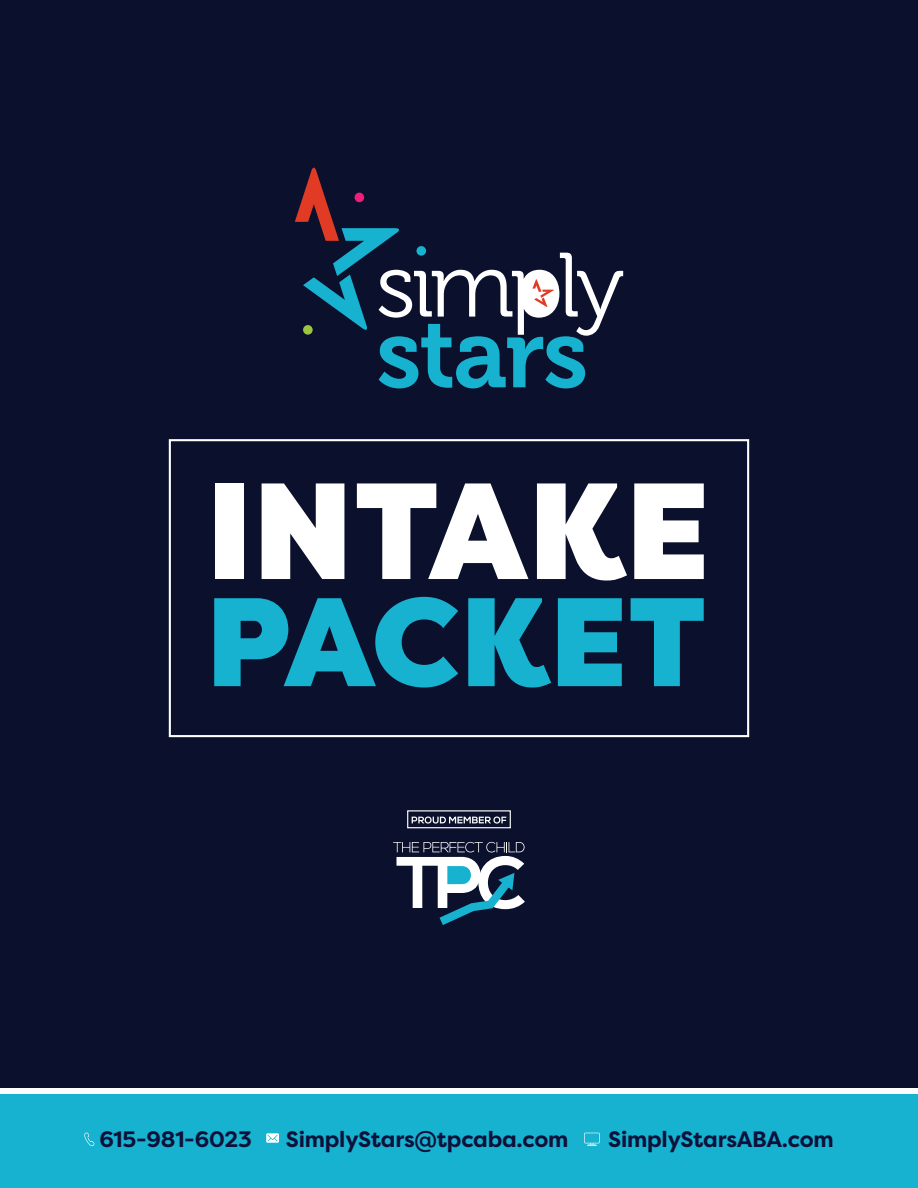
<style>
.page{position:relative;width:918px;height:1188px;background:#fff}
.page>*{position:absolute;margin:0;border:0;box-sizing:border-box;transform-origin:0 0}
.t1{font:900 136.5px "Filson Pro";letter-spacing:.01em;color:#fff}
.t2{font:900 125.7px "Filson Pro";letter-spacing:.01em;color:#17b2d0}
.t3{font:700 22.35px "Filson Pro";letter-spacing:-.01em;color:#0e1139}
</style>
<div class="page">
<div style="left:0;top:1094px;width:918px;height:94px;background:#17b2d0"></div>
<div style="left:0;top:0;width:918px;height:1087px;background:#0b102c"></div>
<div style="left:169px;top:439px;width:580px;height:298px;border:2px solid #fff"></div>
<svg style="left:393px;top:842px;width:132px;height:83px"></svg>
<svg style="left:412px;top:817px;width:94px;height:7px"></svg>
<div style="left:407px;top:810px;width:104px;height:18px;border:1px solid #fff"></div>
<svg style="left:295px;top:167px;width:328px;height:221px"></svg>
<svg style="left:84px;top:1133px;width:10px;height:13px"></svg>
<svg style="left:584px;top:1133px;width:16px;height:13px"></svg>
<svg style="left:266px;top:1133px;width:13px;height:10px"></svg>
<h1 class="t1" style="left:207px;top:446px;width:504px">INTAKE</h1>
<h2 class="t2" style="left:207px;top:564px;width:501px">PACKET</h2>
<p class="t3" style="left:99px;top:1125px;width:154px">615-981-6023</p>
<p class="t3" style="left:286px;top:1125px;width:284px">SimplyStars@tpcaba.com</p>
<p class="t3" style="left:608px;top:1125px;width:227px">SimplyStarsABA.com</p>
</div>
